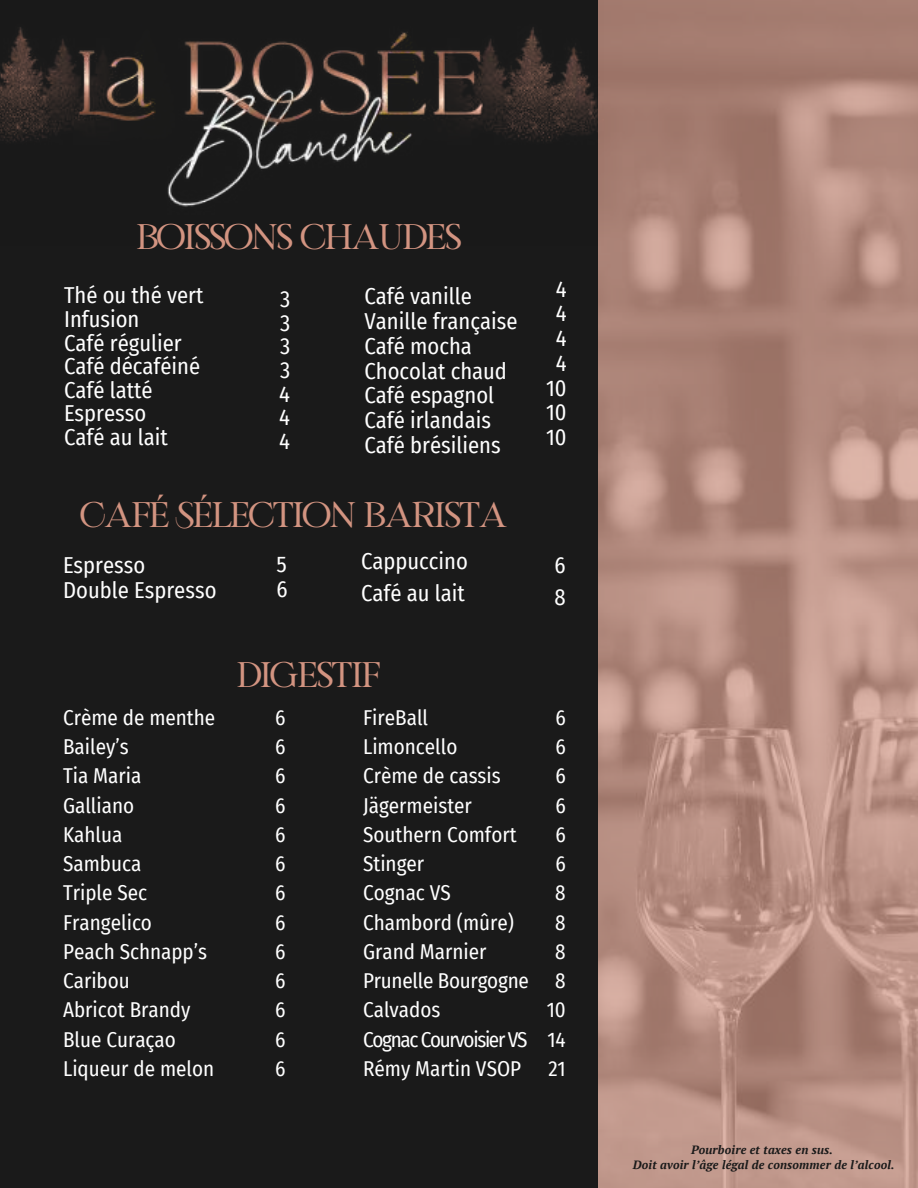
<style>
.page{position:relative;width:918px;height:1188px;background:#fff}
.page>*{position:absolute;margin:0;border:0;box-sizing:border-box;transform-origin:0 0}
.t1{font:36px "RIVERFLOWS";color:#d39481}
.t2{font:22.5px/24.8px "Fira Sans Condensed";color:#fff}
.t3{font:21px/29.2px "Fira Sans Condensed";color:#fff}
.t4{font:italic 700 12px/15px "PT Serif";letter-spacing:.01em;color:#1a1a1a;text-align:center}
</style>
<div class="page">
<div style="left:0;top:0;width:620px;height:1188px;background:#1a1a1a"></div>
<img style="left:598px;top:0;width:320px;height:1188px">
<img style="left:0;top:0;width:603px;height:246px">
<h1 class="t1" style="left:137px;top:216px;width:325px">BOISSONS CHAUDES</h1>
<p class="t2" style="left:64px;top:283px;width:141px;line-height:23.7px">Thé ou thé vert<br>Infusion<br>Café régulier<br>Café décaféiné<br>Café latté<br>Espresso<br>Café au lait</p>
<p class="t2" style="left:279px;top:287px;width:12px;line-height:23.7px;text-align:justify">3<br>3<br>3<br>3<br>4<br>4<br>4</p>
<p class="t2" style="left:546px;top:276px;width:22px;text-align:center">4<br>4<br>4<br>4<br>10<br>10<br>10</p>
<p class="t2" style="left:365px;top:284px;width:154px">Café vanille<br>Vanille française<br>Café mocha<br>Chocolat chaud<br>Café espagnol<br>Café irlandais<br>Café brésiliens</p>
<h1 class="t1" style="left:81px;top:493px;width:427px">CAFÉ SÉLECTION BARISTA</h1>
<p class="t2" style="left:276px;top:552px;width:13px">5<br>6</p>
<p class="t2" style="left:361px;top:545px;width:108px;line-height:31.5px">Cappuccino<br>Café au lait</p>
<p class="t2" style="left:555px;top:549px;width:13px;line-height:31.5px">6<br>8</p>
<p class="t2" style="left:63px;top:553px;width:155px">Espresso<br>Double Espresso</p>
<p class="t3" style="left:63px;top:702px;width:154px">Crème de menthe<br>Bailey’s<br>Tia Maria<br>Galliano<br>Kahlua<br>Sambuca<br>Triple Sec<br>Frangelico<br>Peach Schnapp’s<br>Caribou<br>Abricot Brandy<br>Blue Curaçao<br>Liqueur de melon</p>
<h1 class="t1" style="left:237px;top:654px;width:144px">DIGESTIF</h1>
<p class="t3" style="left:275px;top:702px;width:12px;text-align:justify">6<br>6<br>6<br>6<br>6<br>6<br>6<br>6<br>6<br>6<br>6<br>6<br>6</p>
<p class="t3" style="left:363px;top:702px;width:167px">FireBall<br>Limoncello<br>Crème de cassis<br>Jägermeister<br>Southern Comfort<br>Stinger<br>Cognac VS<br>Chambord (mûre)<br>Grand Marnier<br>Prunelle Bourgogne<br>Calvados<br>Cognac Courvoisier VS<br>Rémy Martin VSOP</p>
<p class="t3" style="left:547px;top:702px;width:21px;text-align:center">6<br>6<br>6<br>6<br>6<br>6<br>8<br>8<br>8<br>8<br>10<br>14<br>21</p>
<p class="t4" style="left:633px;top:1142px;width:263px">Pourboire et taxes en sus.<br>Doit avoir l’âge légal de consommer de l’alcool.</p>
</div>
